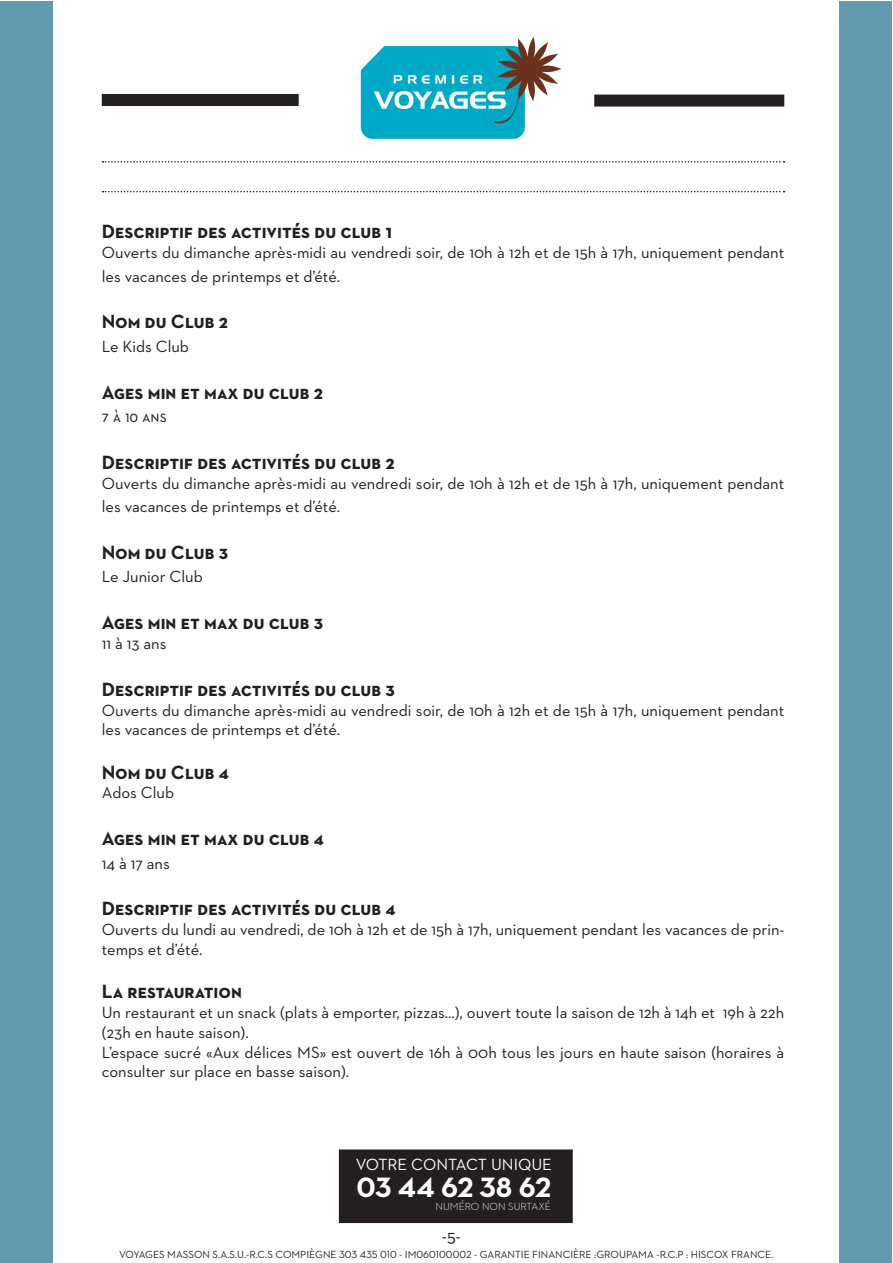
<style>
.page{position:relative;width:893px;height:1263px;background:#fff}
.page>*{position:absolute;margin:0;border:0;box-sizing:border-box;transform-origin:0 0}
.t1{font:700 28.5px "Neutraface 2 Text";letter-spacing:-.01em;color:#fff}
.t2{font:700 19.5px "Neutraface 2 Text";color:#231f20}
.t3{font:18px "Neutraface 2 Text";color:#231f20}
.t4{font:16.5px/19.8px "Neutraface 2 Text";color:#231f20}
.t5{font:16.5px "Neutraface 2 Text";color:#fff}
.t6{font:10.5px "Neutraface 2 Text";color:#231f20}
.t7{font:300 10.5px "Neutraface 2 Text";color:#fff}
</style>
<div class="page">
<svg style="left:103px;top:161px;width:681px;height:2px"></svg>
<svg style="left:103px;top:191px;width:681px;height:1px"></svg>
<div style="left:102px;top:94px;width:197px;height:12px;background:#231f20"></div>
<div style="left:594px;top:95px;width:190px;height:12px;background:#231f20"></div>
<div style="left:1px;top:1px;width:52px;height:1262px;background:#6399ae"></div>
<div style="left:839px;top:1px;width:53px;height:1262px;background:#6399ae"></div>
<img style="left:360px;top:36px;width:202px;height:104px">
<div style="left:340px;top:1150px;width:232px;height:72px;background:#231f20"></div>
<div style="left:339px;top:1149px;width:234px;height:74px;border:2px solid #231f20"></div>
<p class="t2" style="left:102px;top:219px;width:292px">Descriptif des activités du club 1</p>
<p class="t4" style="left:102px;top:241px;width:684px;line-height:23.4px">Ouverts du dimanche après-midi au vendredi soir, de 10h à 12h et de 15h à 17h, uniquement pendant les vacances de printemps et d’été.</p>
<p class="t2" style="left:102px;top:309px;width:128px">Nom du Club 2</p>
<p class="t4" style="left:102px;top:336px;width:89px">Le Kids Club</p>
<p class="t2" style="left:102px;top:380px;width:223px">Ages min et max du club 2</p>
<p class="t4" style="left:102px;top:406px;width:66px">7 à 10 ans</p>
<p class="t2" style="left:102px;top:450px;width:294px">Descriptif des activités du club 2</p>
<p class="t4" style="left:102px;top:471px;width:684px;line-height:23.4px">Ouverts du dimanche après-midi au vendredi soir, de 10h à 12h et de 15h à 17h, uniquement pendant les vacances de printemps et d’été.</p>
<p class="t2" style="left:102px;top:540px;width:128px">Nom du Club 3</p>
<p class="t4" style="left:102px;top:567px;width:102px">Le Junior Club</p>
<p class="t2" style="left:102px;top:610px;width:223px">Ages min et max du club 3</p>
<p class="t4" style="left:102px;top:633px;width:66px">11 à 13 ans</p>
<p class="t2" style="left:102px;top:677px;width:295px">Descriptif des activités du club 3</p>
<p class="t4" style="left:102px;top:700px;width:684px">Ouverts du dimanche après-midi au vendredi soir, de 10h à 12h et de 15h à 17h, uniquement pendant les vacances de printemps et d’été.</p>
<p class="t2" style="left:102px;top:759px;width:129px">Nom du Club 4</p>
<p class="t4" style="left:102px;top:783px;width:74px">Ados Club</p>
<p class="t2" style="left:102px;top:826px;width:224px">Ages min et max du club 4</p>
<p class="t4" style="left:102px;top:853px;width:69px">14 à 17 ans</p>
<p class="t2" style="left:102px;top:896px;width:296px">Descriptif des activités du club 4</p>
<p class="t4" style="left:102px;top:919px;width:684px">Ouverts du lundi au vendredi, de 10h à 12h et de 15h à 17h, uniquement pendant les vacances de prin&shy;temps et d’été.</p>
<p class="t2" style="left:102px;top:979px;width:142px">La restauration</p>
<p class="t4" style="left:102px;top:1002px;width:684px">Un restaurant et un snack (plats à emporter, pizzas...), ouvert toute la saison de 12h à 14h et 19h à 22h (23h en haute saison).</p>
<p class="t4" style="left:102px;top:1042px;width:684px">L’espace sucré «Aux délices MS» est ouvert de 16h à 00h tous les jours en haute saison (horaires à consulter sur place en basse saison).</p>
<p class="t5" style="left:356px;top:1154px;width:198px">VOTRE CONTACT UNIQUE</p>
<h1 class="t1" style="left:356px;top:1169px;width:196px">03 44 62 38 62</h1>
<p class="t7" style="left:435px;top:1200px;width:117px">NUMÉRO NON SURTAXÉ</p>
<p class="t3" style="left:442px;top:1224px;width:21px">-5-</p>
<p class="t6" style="left:119px;top:1248px;width:656px">VOYAGES MASSON S.A.S.U.-R.C.S COMPIÈGNE 303 435 010 - IM060100002 - GARANTIE FINANCIÈRE :GROUPAMA -R.C.P : HISCOX FRANCE.</p>
</div>
